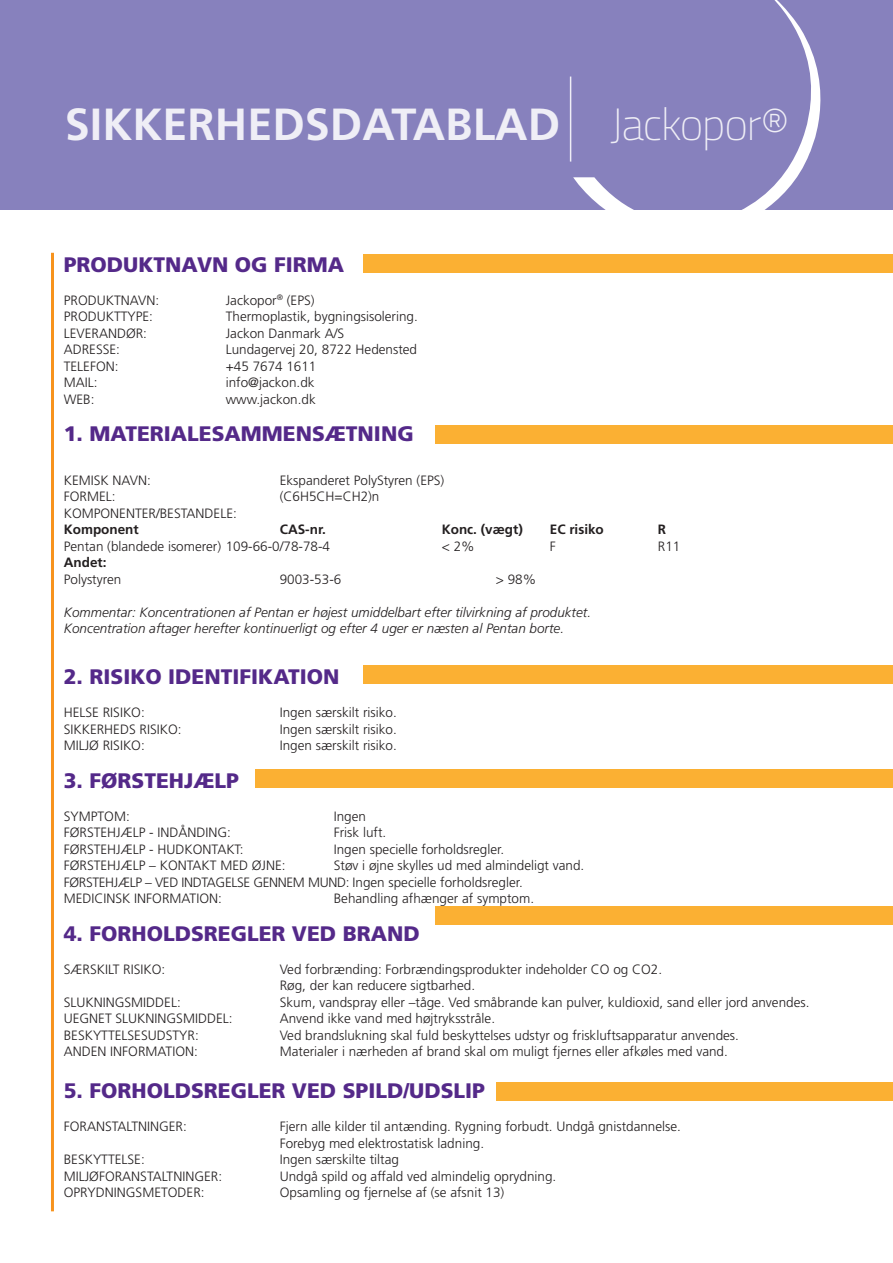
<style>
.page{position:relative;width:893px;height:1263px;background:#fff}
.page>*{position:absolute;margin:0;border:0;box-sizing:border-box;transform-origin:0 0}
.t1{font:700 45px "Frutiger";color:#efeef6}
.t2{font:900 21px "Frutiger";color:#542989}
.t3{font:300 13.5px "Frutiger";color:#231f20}
.t4{font:italic 300 13.5px "Frutiger";color:#231f20}
.t5{font:300 13.5px "Frutiger";letter-spacing:-.025em;color:#231f20}
.t6{font:700 13.5px "Frutiger";color:#231f20}
.s1{font-family:"Titillium Web";font-weight:100}
</style>
<div class="page">
<div style="left:0;top:0;width:893px;height:210px;background:#8781bd"></div>
<hr style="left:570px;top:77px;width:1px;height:85px;background:#efeef6">
<div style="left:573px;top:0;width:266px;height:210px;background:#8781bd"></div>
<hr style="left:51px;top:253px;width:3px;height:958px;background:#f7931d">
<div style="left:363px;top:254px;width:530px;height:18px;background:#fbb033"></div>
<div style="left:436px;top:425px;width:457px;height:18px;background:#fbb033"></div>
<div style="left:363px;top:665px;width:530px;height:18px;background:#fbb033"></div>
<div style="left:255px;top:769px;width:638px;height:18px;background:#fbb033"></div>
<div style="left:436px;top:906px;width:457px;height:18px;background:#fbb033"></div>
<div style="left:496px;top:1082px;width:397px;height:18px;background:#fbb033"></div>
<p class="t1" style="left:65px;top:98px;width:726px">SIKKERHEDSDATABLAD <span class="s1">Jackopor®</span></p>
<p class="t2" style="left:64px;top:252px;width:282px">PRODUKTNAVN OG FIRMA</p>
<p class="t3" style="left:64px;top:292px;width:97px">PRODUKTNAVN:</p>
<p class="t3" style="left:226px;top:292px;width:90px">Jackopor<sup>®</sup> (EPS)</p>
<p class="t3" style="left:64px;top:309px;width:91px">PRODUKTTYPE:</p>
<p class="t3" style="left:226px;top:309px;width:194px">Thermoplastik, bygningsisolering.</p>
<p class="t3" style="left:64px;top:325px;width:85px">LEVERANDØR:</p>
<p class="t3" style="left:226px;top:325px;width:120px">Jackon Danmark A/S</p>
<p class="t3" style="left:64px;top:342px;width:58px">ADRESSE:</p>
<p class="t3" style="left:226px;top:342px;width:193px">Lundagervej 20, 8722 Hedensted</p>
<p class="t3" style="left:64px;top:358px;width:56px">TELEFON:</p>
<p class="t3" style="left:226px;top:358px;width:92px">+45 7674 1611</p>
<p class="t3" style="left:64px;top:375px;width:35px">MAIL:</p>
<p class="t3" style="left:226px;top:375px;width:90px">info@jackon.dk</p>
<p class="t3" style="left:64px;top:391px;width:32px">WEB:</p>
<p class="t3" style="left:226px;top:391px;width:92px">www.jackon.dk</p>
<p class="t2" style="left:64px;top:421px;width:351px">1. MATERIALESAMMENSÆTNING</p>
<p class="t3" style="left:64px;top:472px;width:89px">KEMISK NAVN:</p>
<p class="t3" style="left:280px;top:472px;width:166px">Ekspanderet PolyStyren (EPS)</p>
<p class="t3" style="left:64px;top:489px;width:53px">FORMEL:</p>
<p class="t3" style="left:280px;top:489px;width:101px">(C6H5CH=CH2)n</p>
<p class="t3" style="left:64px;top:505px;width:175px">KOMPONENTER/BESTANDELE:</p>
<p class="t6" style="left:64px;top:521px;width:77px">Komponent</p>
<p class="t6" style="left:280px;top:521px;width:48px">CAS-nr.</p>
<p class="t6" style="left:442px;top:521px;width:82px">Konc. (vægt)</p>
<p class="t6" style="left:550px;top:521px;width:56px">EC risiko</p>
<p class="t6" style="left:658px;top:521px;width:10px">R</p>
<p class="t3" style="left:64px;top:538px;width:268px">Pentan (blandede isomerer) 109-66-0/78-78-4</p>
<p class="t3" style="left:442px;top:538px;width:34px">&lt; 2%</p>
<p class="t3" style="left:550px;top:538px;width:7px">F</p>
<p class="t3" style="left:658px;top:538px;width:24px">R11</p>
<p class="t6" style="left:64px;top:554px;width:44px">Andet:</p>
<p class="t3" style="left:64px;top:571px;width:59px">Polystyren</p>
<p class="t3" style="left:280px;top:571px;width:63px">9003-53-6</p>
<p class="t3" style="left:496px;top:571px;width:42px">&gt; 98%</p>
<p class="t4" style="left:64px;top:604px;width:529px">Kommentar: Koncentrationen af Pentan er højest umiddelbart efter tilvirkning af produktet.</p>
<p class="t4" style="left:64px;top:621px;width:502px">Koncentration aftager herefter kontinuerligt og efter 4 uger er næsten al Pentan borte.</p>
<p class="t2" style="left:64px;top:664px;width:277px">2. RISIKO IDENTIFIKATION</p>
<p class="t3" style="left:64px;top:705px;width:82px">HELSE RISIKO:</p>
<p class="t3" style="left:280px;top:705px;width:119px">Ingen særskilt risiko.</p>
<p class="t3" style="left:64px;top:721px;width:119px">SIKKERHEDS RISIKO:</p>
<p class="t3" style="left:280px;top:721px;width:119px">Ingen særskilt risiko.</p>
<p class="t3" style="left:64px;top:738px;width:82px">MILJØ RISIKO:</p>
<p class="t3" style="left:280px;top:738px;width:119px">Ingen særskilt risiko.</p>
<p class="t2" style="left:64px;top:767px;width:177px">3. FØRSTEHJÆLP</p>
<p class="t3" style="left:64px;top:808px;width:68px">SYMPTOM:</p>
<p class="t3" style="left:334px;top:808px;width:34px">Ingen</p>
<p class="t3" style="left:64px;top:825px;width:169px">FØRSTEHJÆLP - INDÅNDING:</p>
<p class="t3" style="left:334px;top:825px;width:54px">Frisk luft.</p>
<p class="t3" style="left:64px;top:841px;width:181px">FØRSTEHJÆLP - HUDKONTAKT:</p>
<p class="t3" style="left:334px;top:841px;width:172px">Ingen specielle forholdsregler.</p>
<p class="t3" style="left:64px;top:858px;width:223px">FØRSTEHJÆLP – KONTAKT MED ØJNE:</p>
<p class="t3" style="left:334px;top:858px;width:252px">Støv i øjne skylles ud med almindeligt vand.</p>
<p class="t5" style="left:64px;top:874px;width:460px">FØRSTEHJÆLP – VED INDTAGELSE GENNEM MUND: Ingen specielle forholdsregler.</p>
<p class="t3" style="left:64px;top:891px;width:160px">MEDICINSK INFORMATION:</p>
<p class="t3" style="left:334px;top:891px;width:202px">Behandling afhænger af symptom.</p>
<p class="t2" style="left:64px;top:920px;width:357px">4. FORHOLDSREGLER VED BRAND</p>
<p class="t3" style="left:64px;top:961px;width:103px">SÆRSKILT RISIKO:</p>
<p class="t3" style="left:280px;top:961px;width:384px">Ved forbrænding: Forbrændingsprodukter indeholder CO og CO2.</p>
<p class="t3" style="left:280px;top:978px;width:197px">Røg, der kan reducere sigtbarhed.</p>
<p class="t3" style="left:64px;top:994px;width:119px">SLUKNINGSMIDDEL:</p>
<p class="t3" style="left:280px;top:994px;width:531px">Skum, vandspray eller –tåge. Ved småbrande kan pulver, kuldioxid, sand eller jord anvendes.</p>
<p class="t3" style="left:64px;top:1011px;width:170px">UEGNET SLUKNINGSMIDDEL:</p>
<p class="t3" style="left:280px;top:1011px;width:217px">Anvend ikke vand med højtryksstråle.</p>
<p class="t3" style="left:64px;top:1027px;width:137px">BESKYTTELSESUDSTYR:</p>
<p class="t3" style="left:280px;top:1027px;width:461px">Ved brandslukning skal fuld beskyttelses udstyr og friskluftsapparatur anvendes.</p>
<p class="t3" style="left:64px;top:1044px;width:136px">ANDEN INFORMATION:</p>
<p class="t3" style="left:280px;top:1044px;width:450px">Materialer i nærheden af brand skal om muligt fjernes eller afkøles med vand.</p>
<p class="t2" style="left:64px;top:1078px;width:423px">5. FORHOLDSREGLER VED SPILD/UDSLIP</p>
<p class="t3" style="left:64px;top:1119px;width:125px">FORANSTALTNINGER:</p>
<p class="t3" style="left:280px;top:1119px;width:403px">Fjern alle kilder til antænding. Rygning forbudt. Undgå gnistdannelse.</p>
<p class="t3" style="left:280px;top:1135px;width:206px">Forebyg med elektrostatisk ladning.</p>
<p class="t3" style="left:64px;top:1152px;width:82px">BESKYTTELSE:</p>
<p class="t3" style="left:280px;top:1152px;width:121px">Ingen særskilte tiltag</p>
<p class="t3" style="left:64px;top:1168px;width:160px">MILJØFORANSTALTNINGER:</p>
<p class="t3" style="left:280px;top:1168px;width:278px">Undgå spild og affald ved almindelig oprydning.</p>
<p class="t3" style="left:64px;top:1185px;width:142px">OPRYDNINGSMETODER:</p>
<p class="t3" style="left:280px;top:1185px;width:226px">Opsamling og fjernelse af (se afsnit 13)</p>
</div>
